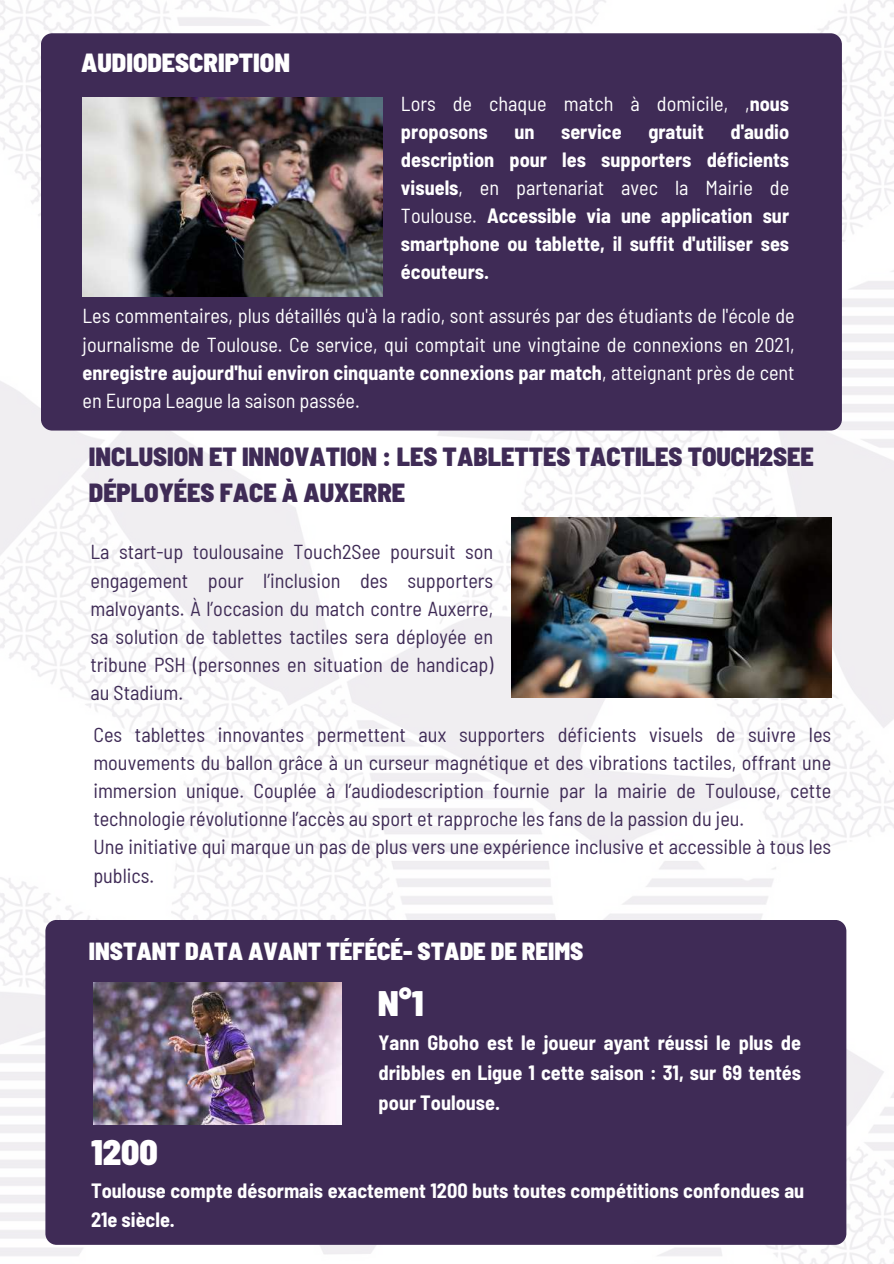
<style>
.page{position:relative;width:894px;height:1264px;background:#fff}
.page>*{position:absolute;margin:0;border:0;box-sizing:border-box;transform-origin:0 0}
.t1{font:900 semi-condensed 35.4px "Barlow";color:#fff}
.t2{font:900 semi-condensed 26.25px/36px "Barlow";color:#3f2b56}
.t3{font:900 semi-condensed 26.25px "Barlow";color:#fff}
.t4{font:900 semi-condensed 24.75px "Barlow";color:#fff}
.t5{font:semi-condensed 20.25px/28.2px "Barlow";color:#3f2b56;text-align:justify}
.t6{font:700 semi-condensed 20.25px/28.2px "Barlow";color:#fff;text-align:justify}
.t7{font:semi-condensed 20.25px/28.2px "Barlow";color:#fff;text-align:justify}
.s1{font-weight:700}
.s2{font-weight:400}
</style>
<div class="page">
<img style="left:0;top:0;width:893px;height:1263px">
<div style="left:41px;top:33px;width:800px;height:397px;background:#3f2b56;border-radius:11px"></div>
<img style="left:83px;top:98px;width:299px;height:199px">
<div style="left:45px;top:919px;width:801px;height:325px;background:#3f2b56;border-radius:11px"></div>
<img style="left:93px;top:982px;width:248px;height:142px">
<img style="left:511px;top:517px;width:320px;height:180px">
<p class="t3" style="left:81px;top:45px;width:210px">AUDIODESCRIPTION</p>
<p class="t7" style="left:401px;top:88px;width:389px">Lors de chaque match à domicile, ,<span class="s1">nous proposons</span></p>
<p class="t6" style="left:401px;top:116px;width:389px;text-indent:329px">d'audio description pour les supporters déficients visuels<span class="s2">, en partenariat avec la Mairie de Toulouse.</span> Accessible via une application sur smartphone ou tablette, il suffit d'utiliser ses écouteurs.</p>
<p class="t6" style="left:514px;top:116px;width:22px">un</p>
<p class="t6" style="left:561px;top:116px;width:62px">service</p>
<p class="t6" style="left:648px;top:116px;width:57px">gratuit</p>
<p class="t7" style="left:82px;top:301px;width:713px">Les commentaires, plus détaillés qu'à la radio, sont assurés par des étudiants de l'école de journalisme de Toulouse. Ce service, qui comptait une vingtaine de connexions en 2021, <span class="s1">enregistre aujourd'hui environ cinquante connexions par match</span>, atteignant près de cent en Europa League la saison passée.</p>
<p class="t2" style="left:89px;top:437px;width:726px">INCLUSION ET INNOVATION : LES TABLETTES TACTILES TOUCH2SEE<br>DÉPLOYÉES FACE À AUXERRE</p>
<p class="t5" style="left:90px;top:537px;width:404px">La start-up toulousaine Touch2See poursuit son engagement pour l’inclusion des supporters malvoyants. À l’occasion du match contre Auxerre, sa solution de tablettes tactiles sera déployée en tribune PSH (personnes en situation de handicap) au Stadium.</p>
<p class="t5" style="left:93px;top:719px;width:739px;text-align:left">Ces tablettes innovantes permettent aux supporters déficients visuels de suivre les mouvements du ballon grâce à un curseur magnétique et des vibrations tactiles, offrant une immersion unique. Couplée à l’audiodescription fournie par la mairie de Toulouse, cette technologie révolutionne l’accès au sport et rapproche les fans de la passion du jeu.<br>Une initiative qui marque un pas de plus vers une expérience inclusive et accessible à tous les publics.</p>
<p class="t4" style="left:89px;top:935px;width:496px">INSTANT DATA AVANT TÉFÉCÉ- STADE DE REIMS</p>
<h1 class="t1" style="left:91px;top:1129px;width:68px">1200</h1>
<h1 class="t1" style="left:378px;top:980px;width:47px">N°1</h1>
<p class="t6" style="left:378px;top:1026px;width:424px;line-height:30.3px">Yann Gboho est le joueur ayant réussi le plus de dribbles en Ligue 1 cette saison : 31, sur 69 tentés pour Toulouse.</p>
<p class="t6" style="left:91px;top:1176px;width:714px">Toulouse compte désormais exactement 1200 buts toutes compétitions confondues au<br>21e siècle.</p>
</div>
